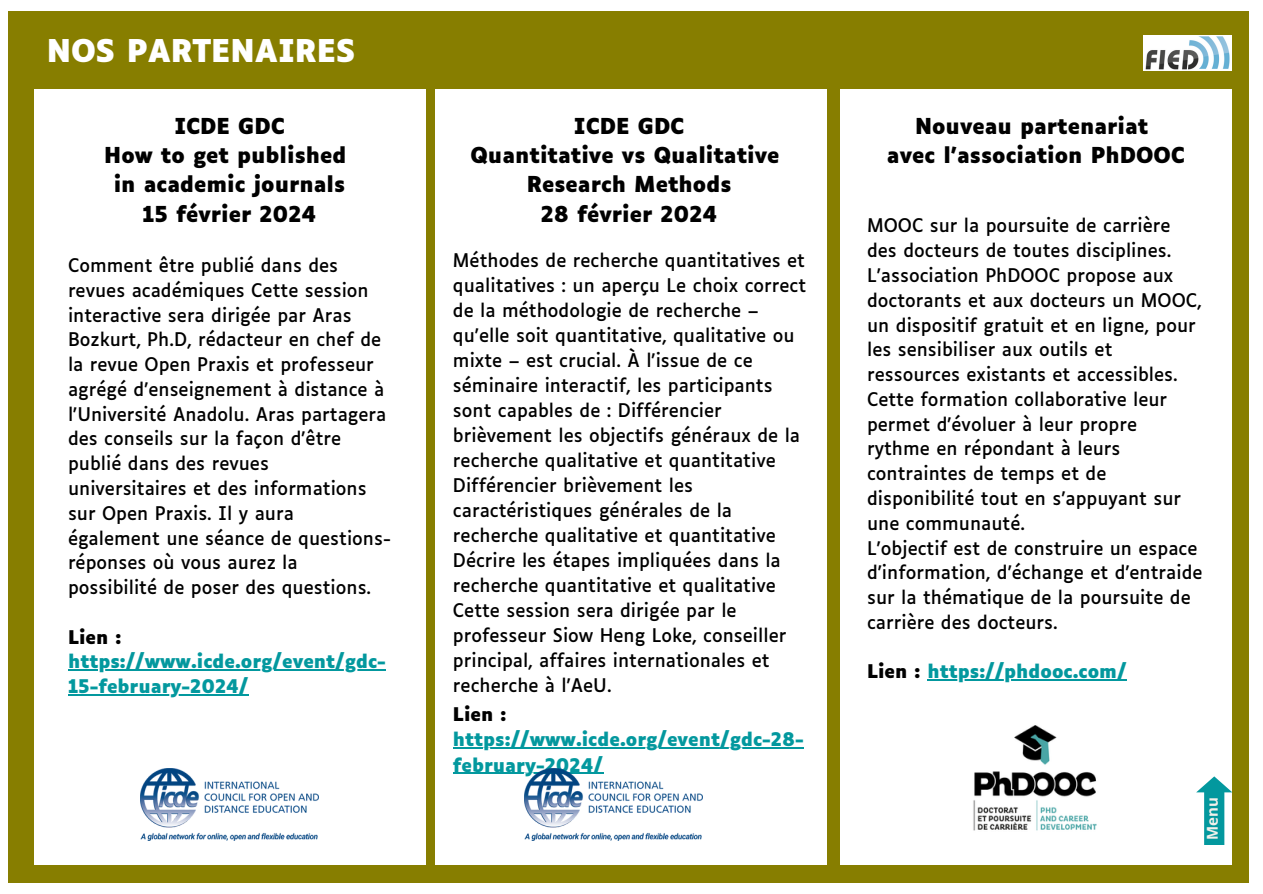
<style>
.page{position:relative;width:1263px;height:894px;background:#fff}
.page>*{position:absolute;margin:0;border:0;box-sizing:border-box;transform-origin:0 0}
.t1{font:700 30px "Luciole";color:#fff}
.t2{font:700 21px "Luciole";color:#000}
.t3{font:18px/24.8px "Luciole";color:#000}
.t4{font:700 18px/25px "Luciole";color:#03989e}
.t5{font:700 15px "Open Sans";color:#f2f0ea}
.s1{color:#000}
</style>
<div class="page">
<div style="left:8px;top:11px;width:1241px;height:871px;background:#877e00"></div>
<img style="left:1143px;top:36px;width:89px;height:35px">
<div style="left:34px;top:89px;width:391px;height:775px;background:#fff"></div>
<div style="left:436px;top:89px;width:391px;height:775px;background:#fff"></div>
<div style="left:840px;top:89px;width:392px;height:775px;background:#fff"></div>
<hr style="left:453px;top:747px;width:351px;height:2px;background:#03989e">
<hr style="left:453px;top:772px;width:150px;height:2px;background:#03989e">
<svg style="left:1196px;top:776px;width:36px;height:69px"></svg>
<img style="left:524px;top:768px;width:179px;height:72px">
<img style="left:140px;top:768px;width:179px;height:72px">
<img style="left:973px;top:725px;width:124px;height:106px">
<hr style="left:68px;top:669px;width:318px;height:1px;background:#03989e">
<hr style="left:68px;top:694px;width:181px;height:1px;background:#03989e">
<hr style="left:927px;top:679px;width:200px;height:1px;background:#03989e">
<p class="t1" style="left:47px;top:38px;width:310px">NOS PARTENAIRES</p>
<p class="t2" style="left:174px;top:117px;width:112px">ICDE GDC</p>
<p class="t2" style="left:104px;top:146px;width:244px">How to get published</p>
<p class="t2" style="left:114px;top:176px;width:233px">in academic journals</p>
<p class="t2" style="left:143px;top:205px;width:175px">15 février 2024</p>
<p class="t3" style="left:68px;top:254px;width:324px">Comment être publié dans des revues académiques Cette session interactive sera dirigée par Aras<br>Bozkurt, Ph.D, rédacteur en chef de la revue Open Praxis et professeur agrégé d'enseignement à distance à l'Université Anadolu. Aras partagera des conseils sur la façon d'être publié dans des revues universitaires et des informations sur Open Praxis. Il y aura<br>également une séance de questions&shy;réponses où vous aurez la possibilité de poser des questions.</p>
<p class="t4" style="left:68px;top:626px;width:319px"><span class="s1">Lien : </span>https://www.icde.org/event/gdc-<br>15-february-2024/</p>
<p class="t2" style="left:574px;top:117px;width:112px">ICDE GDC</p>
<p class="t2" style="left:471px;top:146px;width:310px">Quantitative vs Qualitative</p>
<p class="t2" style="left:527px;top:176px;width:206px">Research Methods</p>
<p class="t2" style="left:541px;top:205px;width:178px">28 février 2024</p>
<p class="t3" style="left:453px;top:249px;width:355px">Méthodes de recherche quantitatives et qualitatives : un aperçu Le choix correct de la méthodologie de recherche – qu’elle soit quantitative, qualitative ou mixte – est crucial. À l'issue de ce séminaire interactif, les participants sont capables de : Différencier brièvement les objectifs généraux de la recherche qualitative et quantitative Différencier brièvement les caractéristiques générales de la recherche qualitative et quantitative Décrire les étapes impliquées dans la recherche quantitative et qualitative Cette session sera dirigée par le professeur Siow Heng Loke, conseiller principal, affaires internationales et recherche à l'AeU.</p>
<p class="t4" style="left:453px;top:703px;width:352px"><span class="s1">Lien : </span>https://www.icde.org/event/gdc-28- february-2024/</p>
<p class="t2" style="left:915px;top:117px;width:235px">Nouveau partenariat</p>
<p class="t2" style="left:887px;top:146px;width:299px">avec l’association PhDOOC</p>
<p class="t3" style="left:867px;top:215px;width:306px">MOOC sur la poursuite de carrière des docteurs de toutes disciplines.</p>
<p class="t3" style="left:867px;top:264px;width:336px">L’association PhDOOC propose aux doctorants et aux docteurs un MOOC, un dispositif gratuit et en ligne, pour les sensibiliser aux outils et ressources existants et accessibles.<br>Cette formation collaborative leur permet d'évoluer à leur propre rythme en répondant à leurs contraintes de temps et de disponibilité tout en s’appuyant sur une communauté.</p>
<p class="t3" style="left:867px;top:537px;width:337px">L'objectif est de construire un espace d’information, d’échange et d’entraide sur la thématique de la poursuite de carrière des docteurs.</p>
<p class="t4" style="left:867px;top:660px;width:261px"><span class="s1">Lien :</span> https://phdooc.com/</p>
<p class="t5" style="left:1202px;top:839px;width:44px;rotate:-90deg">Menu</p>
</div>
